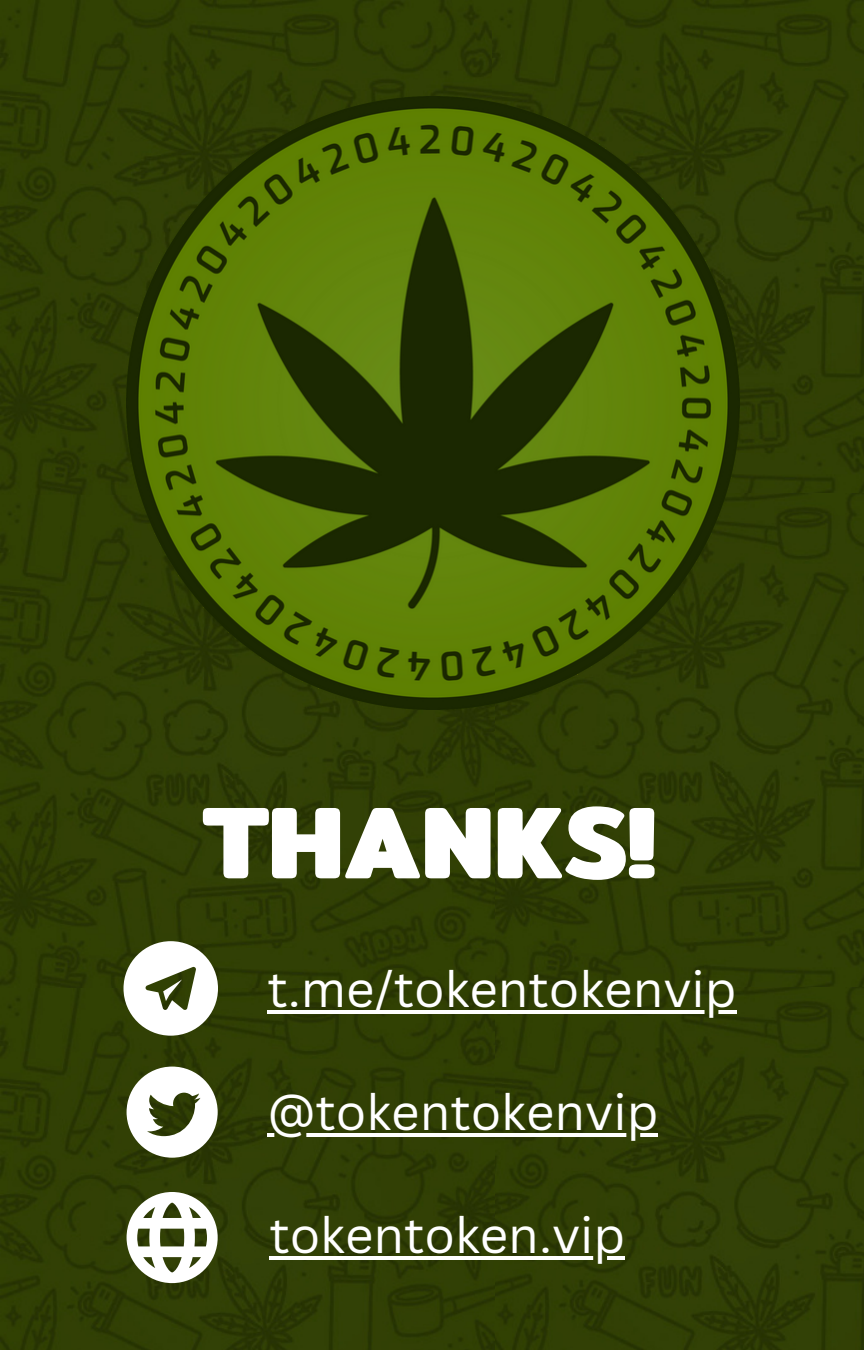
<style>
.page{position:relative;width:864px;height:1350px;background:#fff}
.page>*{position:absolute;margin:0;border:0;box-sizing:border-box;transform-origin:0 0}
.t1{font:700 103.5px "Mitr";color:#fff}
.t2{font:49.5px "Canva Sans";color:#fff}
.t3{font:700 36.68px "Montserrat";letter-spacing:.15em;color:#fff}
</style>
<div class="page">
<img style="left:0;top:0;width:864px;height:494px">
<img style="left:0;top:494px;width:864px;height:495px">
<img style="left:493px;top:987px;width:371px;height:363px">
<img style="left:0;top:989px;width:494px;height:361px">
<img style="left:127px;top:97px;width:612px;height:612px">
<svg style="left:127px;top:1067px;width:91px;height:91px"></svg>
<svg style="left:124px;top:941px;width:94px;height:95px"></svg>
<svg style="left:127px;top:1192px;width:91px;height:91px"></svg>
<hr style="left:268px;top:1133px;width:390px;height:4px;background:#fff">
<hr style="left:268px;top:1010px;width:469px;height:3px;background:#fff">
<hr style="left:269px;top:1256px;width:356px;height:3px;background:#fff">
<p class="t1" style="left:203px;top:759px;width:454px">THANKS!</p>
<p class="t2" style="left:268px;top:954px;width:471px">t.me/tokentokenvip</p>
<p class="t2" style="left:268px;top:1077px;width:392px">@tokentokenvip</p>
<p class="t3" style="left:279px;top:1084px;width:308px">WHITEPAPER</p>
<p class="t2" style="left:269px;top:1200px;width:357px">tokentoken.vip</p>
</div>
